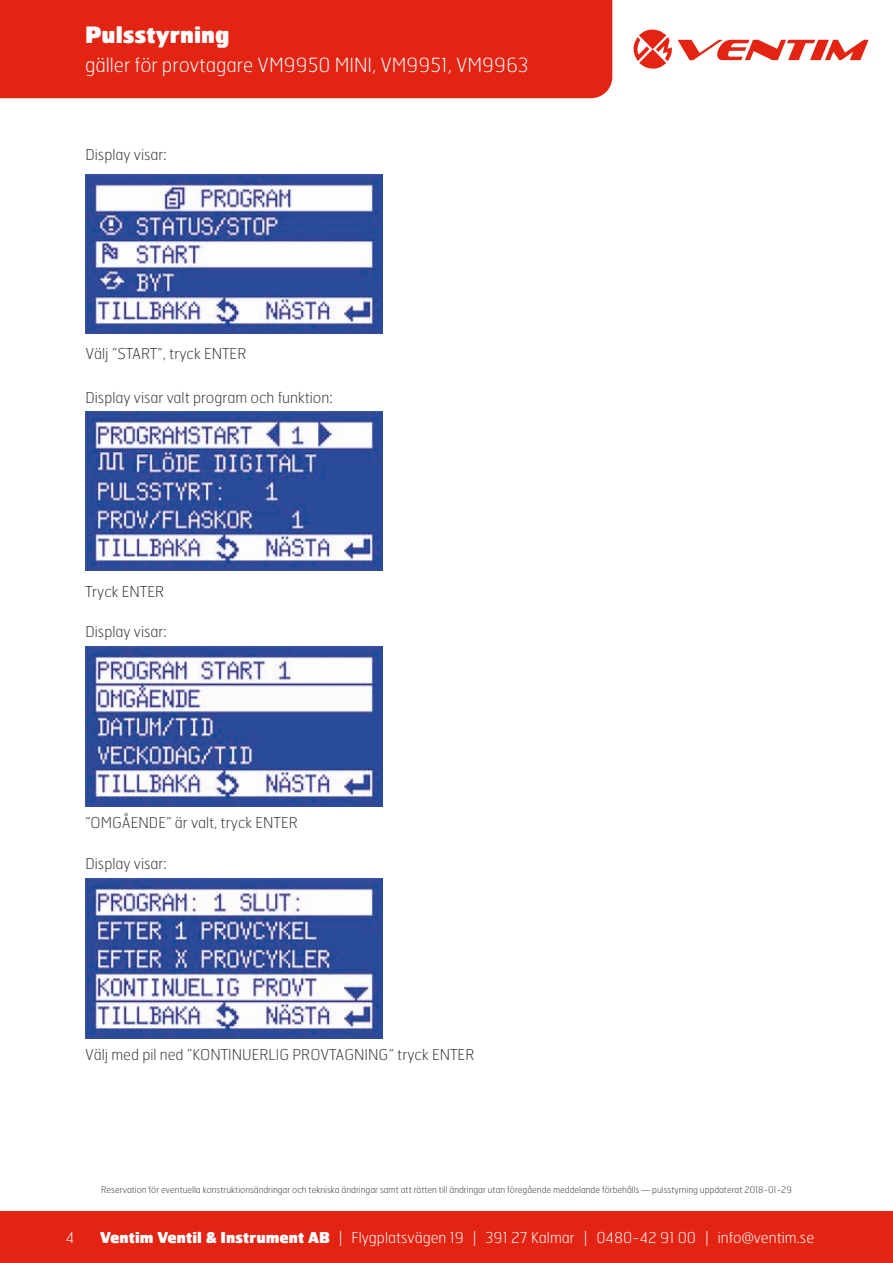
<style>
.page{position:relative;width:893px;height:1263px;background:#fff}
.page>*{position:absolute;margin:0;border:0;box-sizing:border-box;transform-origin:0 0}
.t1{font:900 22.5px "Hermes FB";color:#fff}
.t2{font:100 19.5px "Hermes FB";color:#fff}
.t3{font:100 15px "Hermes FB";color:#373736}
.t4{font:100 15px "Hermes FB";color:#fff}
.t5{font:100 9px "Hermes FB";color:#373736}
.s1{font-weight:900}
</style>
<div class="page">
<div style="left:0;top:1212px;width:893px;height:51px;background:#e42413"></div>
<div style="left:0;top:0;width:612px;height:98px;background:#e42413"></div>
<svg style="left:634px;top:30px;width:38px;height:39px"></svg>
<svg style="left:678px;top:40px;width:190px;height:20px"></svg>
<img style="left:85px;top:174px;width:298px;height:160px">
<img style="left:85px;top:411px;width:298px;height:160px">
<img style="left:85px;top:647px;width:298px;height:159px">
<img style="left:85px;top:879px;width:298px;height:159px">
<h1 class="t1" style="left:85px;top:20px;width:146px">Pulsstyrning</h1>
<h2 class="t2" style="left:85px;top:52px;width:445px">gäller för provtagare VM9950 MINI, VM9951, VM9963</h2>
<p class="t3" style="left:85px;top:146px;width:83px">Display visar:</p>
<p class="t3" style="left:85px;top:344px;width:163px">Välj ”START”, tryck ENTER</p>
<p class="t3" style="left:85px;top:388px;width:249px">Display visar valt program och funktion:</p>
<p class="t3" style="left:85px;top:582px;width:81px">Tryck ENTER</p>
<p class="t3" style="left:85px;top:622px;width:83px">Display visar:</p>
<p class="t3" style="left:85px;top:813px;width:214px">”OMGÅENDE” är valt, tryck ENTER</p>
<p class="t3" style="left:85px;top:854px;width:83px">Display visar:</p>
<p class="t3" style="left:85px;top:1045px;width:391px">Välj med pil ned ”KONTINUERLIG PROVTAGNING” tryck ENTER</p>
<p class="t4" style="left:66px;top:1228px;width:10px">4</p>
<p class="t5" style="left:101px;top:1184px;width:692px">Reservation för eventuella konstruktionsändringar och tekniska ändringar samt att rätten till ändringar utan föregående meddelande förbehålls — pulsstyrning uppdaterat 2018-01-29</p>
<p class="t4" style="left:100px;top:1228px;width:716px"><span class="s1">Ventim Ventil &amp; Instrument AB</span> | Flygplatsvägen 19 | 391 27 Kalmar | 0480-42 91 00 | info@ventim.se</p>
</div>
